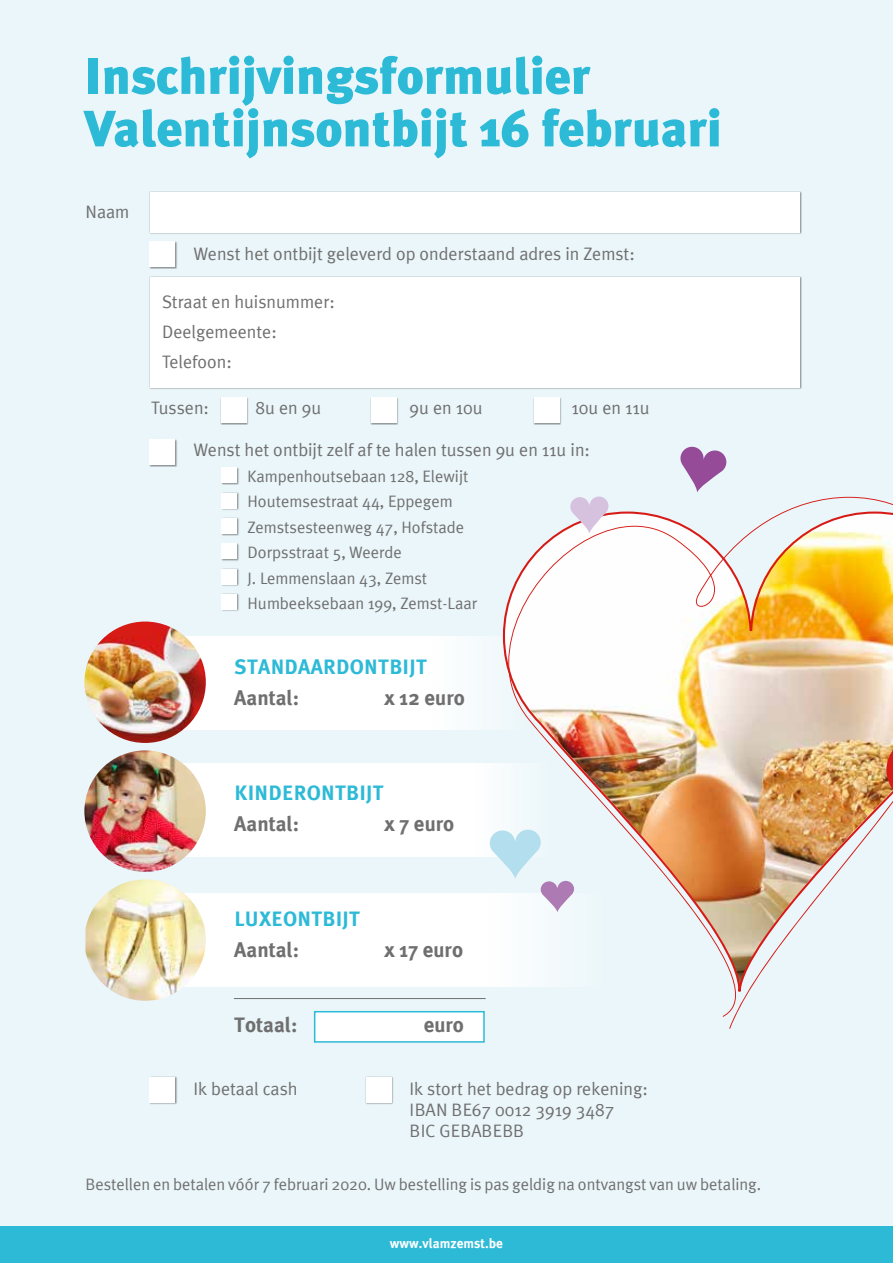
<style>
.page{position:relative;width:893px;height:1263px;background:#eaf6fa}
.page>*{position:absolute;margin:0;border:0;box-sizing:border-box;transform-origin:0 0}
.t1{font:900 51px/52.5px "Meta Plus";color:#2dbad7}
.t2{font:700 21px "Meta Plus";color:#706f6f}
.t3{font:700 21px "Meta Plus";letter-spacing:.015em;color:#2dbad7}
.t4{font:18px/30px "Meta Plus";color:#706f6f}
.t5{font:16.5px/25.5px "Meta Plus";color:#706f6f}
.t6{font:700 13.5px "Meta Plus";color:#fff}
</style>
<div class="page">
<div style="left:314px;top:1011px;width:171px;height:32px;background:#fff;border:2px solid #2dbad7"></div>
<div style="left:150px;top:636px;width:384px;height:93px;background:#fff"></div>
<div style="left:150px;top:763px;width:410px;height:93px;background:#fff"></div>
<div style="left:150px;top:893px;width:492px;height:93px;background:#fff"></div>
<div style="left:149px;top:191px;width:653px;height:44px;background:#000;opacity:.4"></div>
<div style="left:150px;top:192px;width:650px;height:40px;background:#fff"></div>
<div style="left:149px;top:241px;width:28px;height:28px;background:#939b9d"></div>
<div style="left:150px;top:241px;width:25px;height:26px;background:#fff"></div>
<div style="left:149px;top:276px;width:653px;height:114px;background:#000;opacity:.4"></div>
<div style="left:150px;top:277px;width:650px;height:110px;background:#fff"></div>
<div style="left:220px;top:397px;width:29px;height:28px;background:#000;opacity:.4"></div>
<div style="left:221px;top:397px;width:26px;height:26px;background:#fff"></div>
<div style="left:370px;top:397px;width:28px;height:28px;background:#000;opacity:.4"></div>
<div style="left:371px;top:397px;width:25px;height:26px;background:#fff"></div>
<div style="left:534px;top:397px;width:28px;height:28px;background:#000;opacity:.4"></div>
<div style="left:534px;top:397px;width:26px;height:26px;background:#fff"></div>
<div style="left:221px;top:467px;width:18px;height:18px;background:#000;opacity:.4"></div>
<div style="left:222px;top:467px;width:15px;height:16px;background:#fff"></div>
<div style="left:221px;top:492px;width:18px;height:18px;background:#000;opacity:.4"></div>
<div style="left:222px;top:493px;width:15px;height:15px;background:#fff"></div>
<div style="left:221px;top:518px;width:18px;height:18px;background:#000;opacity:.4"></div>
<div style="left:222px;top:518px;width:15px;height:16px;background:#fff"></div>
<div style="left:221px;top:543px;width:18px;height:18px;background:#000;opacity:.4"></div>
<div style="left:222px;top:544px;width:15px;height:15px;background:#fff"></div>
<div style="left:221px;top:568px;width:18px;height:19px;background:#000;opacity:.4"></div>
<div style="left:222px;top:569px;width:15px;height:15px;background:#fff"></div>
<div style="left:221px;top:593px;width:18px;height:18px;background:#000;opacity:.4"></div>
<div style="left:222px;top:594px;width:15px;height:15px;background:#fff"></div>
<div style="left:149px;top:439px;width:28px;height:28px;background:#939b9d"></div>
<div style="left:150px;top:440px;width:25px;height:25px;background:#fff"></div>
<div style="left:149px;top:1076px;width:28px;height:28px;background:#000;opacity:.4"></div>
<div style="left:150px;top:1077px;width:25px;height:25px;background:#fff"></div>
<div style="left:366px;top:1076px;width:28px;height:28px;background:#000;opacity:.4"></div>
<div style="left:366px;top:1077px;width:26px;height:25px;background:#fff"></div>
<img style="left:84px;top:621px;width:122px;height:122px;border-radius:61px">
<img style="left:84px;top:750px;width:122px;height:122px;border-radius:61px">
<img style="left:85px;top:879px;width:121px;height:122px">
<hr style="left:234px;top:998px;width:252px;height:1px;background:#706f6f">
<img style="left:503px;top:511px;width:390px;height:480px">
<svg style="left:570px;top:496px;width:39px;height:38px"></svg>
<svg style="left:886px;top:734px;width:7px;height:131px"></svg>
<svg style="left:680px;top:446px;width:47px;height:47px"></svg>
<svg style="left:490px;top:829px;width:84px;height:83px"></svg>
<div style="left:0;top:1226px;width:893px;height:37px;background:#2dbad7"></div>
<h1 class="t1" style="left:84px;top:50px;width:639px">Inschrijvingsformulier<br>Valentijnsontbijt 16 februari</h1>
<p class="t4" style="left:85px;top:196px;width:45px">Naam</p>
<p class="t4" style="left:193px;top:238px;width:443px">Wenst het ontbijt geleverd op onderstaand adres in Zemst:</p>
<p class="t4" style="left:162px;top:286px;width:174px">Straat en huisnummer:<br>Deelgemeente:<br>Telefoon:</p>
<p class="t4" style="left:151px;top:393px;width:59px">Tussen:</p>
<p class="t4" style="left:256px;top:393px;width:67px">8u en 9u</p>
<p class="t4" style="left:409px;top:393px;width:75px">9u en 10u</p>
<p class="t4" style="left:571px;top:393px;width:80px">10u en 11u</p>
<p class="t4" style="left:193px;top:435px;width:398px">Wenst het ontbijt zelf af te halen tussen 9u en 11u in:</p>
<p class="t5" style="left:247px;top:463px;width:231px">Kampenhoutsebaan 128, Elewijt<br>Houtemsestraat 44, Eppegem<br>Zemstsesteenweg 47, Hofstade<br>Dorpsstraat 5, Weerde<br>J. Lemmenslaan 43, Zemst<br>Humbeeksebaan 199, Zemst-Laar</p>
<p class="t3" style="left:234px;top:654px;width:194px">STANDAARDONTBIJT</p>
<p class="t2" style="left:234px;top:686px;width:66px">Aantal:</p>
<p class="t2" style="left:384px;top:686px;width:82px">x 12 euro</p>
<p class="t3" style="left:234px;top:780px;width:151px">KINDERONTBIJT</p>
<p class="t2" style="left:234px;top:812px;width:66px">Aantal:</p>
<p class="t2" style="left:384px;top:812px;width:71px">x 7 euro</p>
<p class="t3" style="left:234px;top:906px;width:127px">LUXEONTBIJT</p>
<p class="t2" style="left:234px;top:938px;width:66px">Aantal:</p>
<p class="t2" style="left:384px;top:938px;width:80px">x 17 euro</p>
<p class="t2" style="left:234px;top:1013px;width:65px">Totaal:</p>
<p class="t2" style="left:424px;top:1013px;width:42px">euro</p>
<p class="t4" style="left:193px;top:1074px;width:106px">Ik betaal cash</p>
<p class="t4" style="left:409px;top:1078px;width:240px;line-height:21px">Ik stort het bedrag op rekening:<br>IBAN BE67 0012 3919 3487<br>BIC GEBABEBB</p>
<p class="t5" style="left:85px;top:1171px;width:677px">Bestellen en betalen vóór 7 februari 2020. Uw bestelling is pas geldig na ontvangst van uw betaling.</p>
<p class="t6" style="left:390px;top:1235px;width:114px">www.vlamzemst.be</p>
</div>
